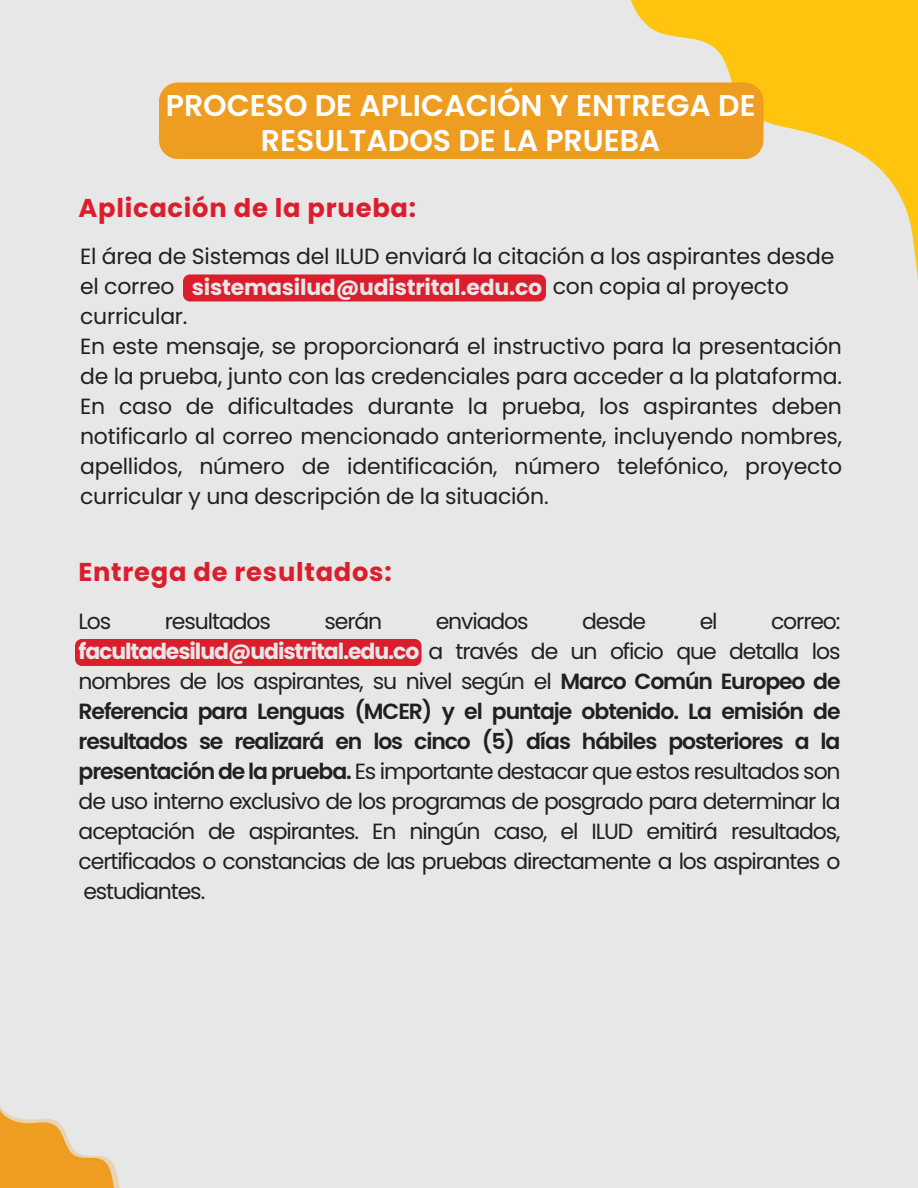
<style>
.page{position:relative;width:918px;height:1188px;background:#e6e7e6}
.page>*{position:absolute;margin:0;border:0;box-sizing:border-box;transform-origin:0 0}
.t1{font:600 30px/34.5px "Poppins";color:#fff;text-align:center}
.t2{font:700 25.8px "Poppins";letter-spacing:.03em;color:#db1e2d}
.t3{font:21.9px/30px "Poppins";letter-spacing:-.01em;color:#231f20}
.t4{font:700 21.9px "Poppins";letter-spacing:-.01em;color:#e6e7e6}
.t5{font:21.9px "Poppins";letter-spacing:-.05em;color:#231f20}
.s1{font-weight:700;color:#e6e7e6}
.s2{font-weight:600}
</style>
<div class="page">
<svg style="left:0;top:1106px;width:120px;height:82px"></svg>
<svg style="left:630px;top:0;width:288px;height:279px"></svg>
<div style="left:75px;top:639px;width:347px;height:27px;background:#db1e2d;border-radius:7px"></div>
<div style="left:183px;top:274px;width:363px;height:27px;background:#db1e2d;border-radius:7px"></div>
<div style="left:159px;top:82px;width:605px;height:77px;background:#ef9d21;border-radius:19px"></div>
<h1 class="t1" style="left:166px;top:89px;width:591px">PROCESO DE APLICACIÓN Y ENTREGA DE<br>RESULTADOS DE LA PRUEBA</h1>
<p class="t2" style="left:78px;top:193px;width:339px">Aplicación de la prueba:</p>
<p class="t3" style="left:80px;top:242px;width:756px">El área de Sistemas del ILUD enviará la citación a los aspirantes desde el correo</p>
<p class="t4" style="left:192px;top:275px;width:352px">sistemasilud@udistrital.edu.co</p>
<p class="t3" style="left:553px;top:272px;width:237px">con copia al proyecto</p>
<p class="t3" style="left:80px;top:302px;width:764px">curricular.<br>En este mensaje, se proporcionará el instructivo para la presentación de la prueba, junto con las credenciales para acceder a la plataforma.<br>En caso de dificultades durante la prueba, los aspirantes deben notificarlo al correo mencionado anteriormente, incluyendo nombres, apellidos, número de identificación, número telefónico, proyecto curricular y una descripción de la situación.</p>
<p class="t2" style="left:78px;top:557px;width:315px">Entrega de resultados:</p>
<p class="t3" style="left:79px;top:606px;width:34px">Los</p>
<p class="t5" style="left:165px;top:608px;width:108px">resultados</p>
<p class="t3" style="left:324px;top:606px;width:59px">serán</p>
<p class="t5" style="left:436px;top:608px;width:94px">enviados</p>
<p class="t3" style="left:582px;top:606px;width:66px">desde</p>
<p class="t3" style="left:700px;top:606px;width:19px">el</p>
<p class="t3" style="left:79px;top:606px;width:764px;text-align:justify;text-indent:692px">correo: <span class="s1">facultadesilud@udistrital.edu.co</span> a través de un oficio que detalla los nombres de los aspirantes, su nivel según el <span class="s2">Marco Común Europeo de Referencia para Lenguas (MCER) y el puntaje obtenido. La emisión de resultados se realizará en los cinco (5) días hábiles posteriores a la presentación de la prueba.</span> Es importante destacar que estos resultados son de uso interno exclusivo de los programas de posgrado para determinar la aceptación de aspirantes. En ningún caso, el ILUD emitirá resultados, certificados o constancias de las pruebas directamente a los aspirantes o estudiantes.</p>
</div>
